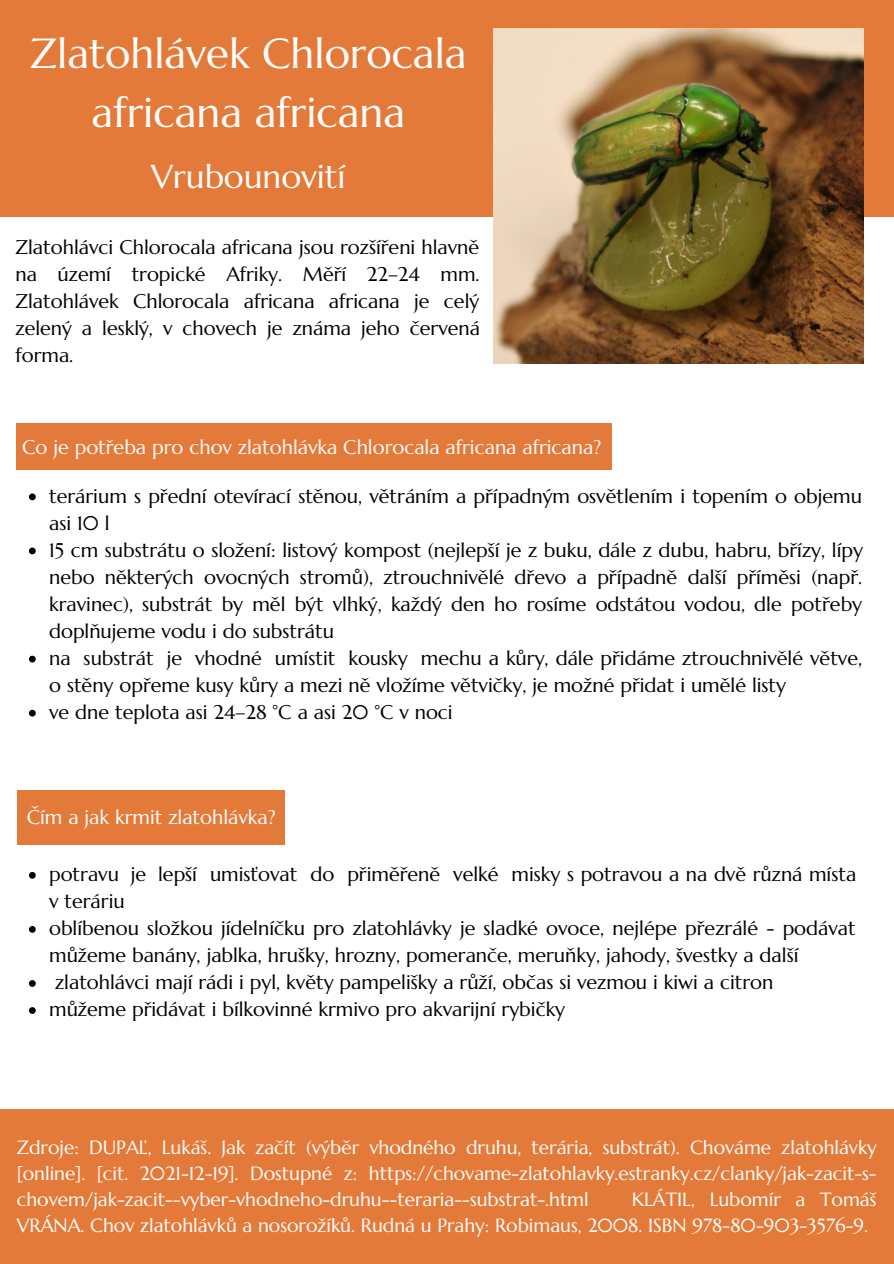
<style>
.page{position:relative;width:894px;height:1264px;background:#fff}
.page>*{position:absolute;margin:0;border:0;box-sizing:border-box;transform-origin:0 0}
.t1{font:42px/58.5px "Marcellus";color:#fff;text-align:center}
.t2{font:33px "Marcellus";color:#fff}
.t3{font:19.8px/27px "Marcellus";color:#000}
.t4{font:19.8px "Marcellus";color:#fff}
.t5{font:19.05px/26px "Marcellus";color:#fff;text-align:justify}
</style>
<div class="page">
<div style="left:0;top:0;width:893px;height:216px;background:#e47a39"></div>
<div style="left:0;top:1109px;width:893px;height:154px;background:#e47a39"></div>
<img style="left:493px;top:29px;width:369px;height:334px">
<div style="left:16px;top:423px;width:595px;height:46px;background:#e47a39"></div>
<div style="left:18px;top:790px;width:267px;height:54px;background:#e47a39"></div>
<svg style="left:29px;top:493px;width:7px;height:7px"></svg>
<svg style="left:29px;top:547px;width:7px;height:7px"></svg>
<svg style="left:29px;top:655px;width:7px;height:7px"></svg>
<svg style="left:29px;top:709px;width:7px;height:7px"></svg>
<svg style="left:29px;top:872px;width:7px;height:6px"></svg>
<svg style="left:29px;top:926px;width:7px;height:6px"></svg>
<svg style="left:29px;top:980px;width:7px;height:6px"></svg>
<svg style="left:29px;top:1007px;width:7px;height:6px"></svg>
<p class="t1" style="left:30px;top:25px;width:438px">Zlatohlávek Chlorocala africana africana</p>
<p class="t2" style="left:151px;top:156px;width:196px">Vrubounovití</p>
<p class="t3" style="left:15px;top:233px;width:466px;text-align:justify">Zlatohlávci Chlorocala africana jsou rozšířeni hlavně na území tropické Afriky. Měří 22–24 mm.<br>Zlatohlávek Chlorocala africana africana je celý zelený a lesklý, v chovech je známa jeho červená forma.</p>
<p class="t4" style="left:22px;top:435px;width:580px">Co je potřeba pro chov zlatohlávka Chlorocala africana africana?</p>
<p class="t3" style="left:49px;top:482px;width:814px">terárium s přední otevírací stěnou, větráním a případným osvětlením i topením o objemu asi 10 l</p>
<p class="t3" style="left:49px;top:536px;width:815px;text-align:justify">15 cm substrátu o složení: listový kompost (nejlepší je z buku, dále z dubu, habru, břízy, lípy nebo některých ovocných stromů), ztrouchnivělé dřevo a případně další příměsi (např. kravinec), substrát by měl být vlhký, každý den ho rosíme odstátou vodou, dle potřeby doplňujeme vodu i do substrátu</p>
<p class="t3" style="left:49px;top:644px;width:814px">na substrát je vhodné umístit kousky mechu a kůry, dále přidáme ztrouchnivělé větve, o stěny opřeme kusy kůry a mezi ně vložíme větvičky, je možné přidat i umělé listy</p>
<p class="t3" style="left:49px;top:698px;width:405px">ve dne teplota asi 24–28 °C a asi 20 °C v noci</p>
<p class="t4" style="left:27px;top:804px;width:250px">Čím a jak krmit zlatohlávka?</p>
<p class="t3" style="left:49px;top:860px;width:808px">potravu je lepší umisťovat do přiměřeně velké misky s potravou a na dvě různá místa v teráriu</p>
<p class="t3" style="left:49px;top:914px;width:807px">oblíbenou složkou jídelníčku pro zlatohlávky je sladké ovoce, nejlépe přezrálé - podávat můžeme banány, jablka, hrušky, hrozny, pomeranče, meruňky, jahody, švestky a další</p>
<p class="t3" style="left:55px;top:968px;width:719px">zlatohlávci mají rádi i pyl, květy pampelišky a růží, občas si vezmou i kiwi a citron</p>
<p class="t3" style="left:49px;top:995px;width:517px">můžeme přidávat i bílkovinné krmivo pro akvarijní rybičky</p>
<p class="t5" style="left:17px;top:1134px;width:861px">Zdroje: DUPAĽ, Lukáš. Jak začít (výběr vhodného druhu, terária, substrát). Chováme zlatohlávky [online]. [cit. 2021-12-19]. Dostupné z: https://chovame-zlatohlavky.estranky.cz/clanky/jak-zacit-s&shy;chovem/jak-zacit--vyber-vhodneho-druhu--teraria--substrat-.html</p>
<p class="t5" style="left:17px;top:1186px;width:860px;text-indent:614px">KLÁTIL, Lubomír a Tomáš<br>VRÁNA. Chov zlatohlávků a nosorožíků. Rudná u Prahy: Robimaus, 2008. ISBN 978-80-903-3576-9.</p>
</div>
